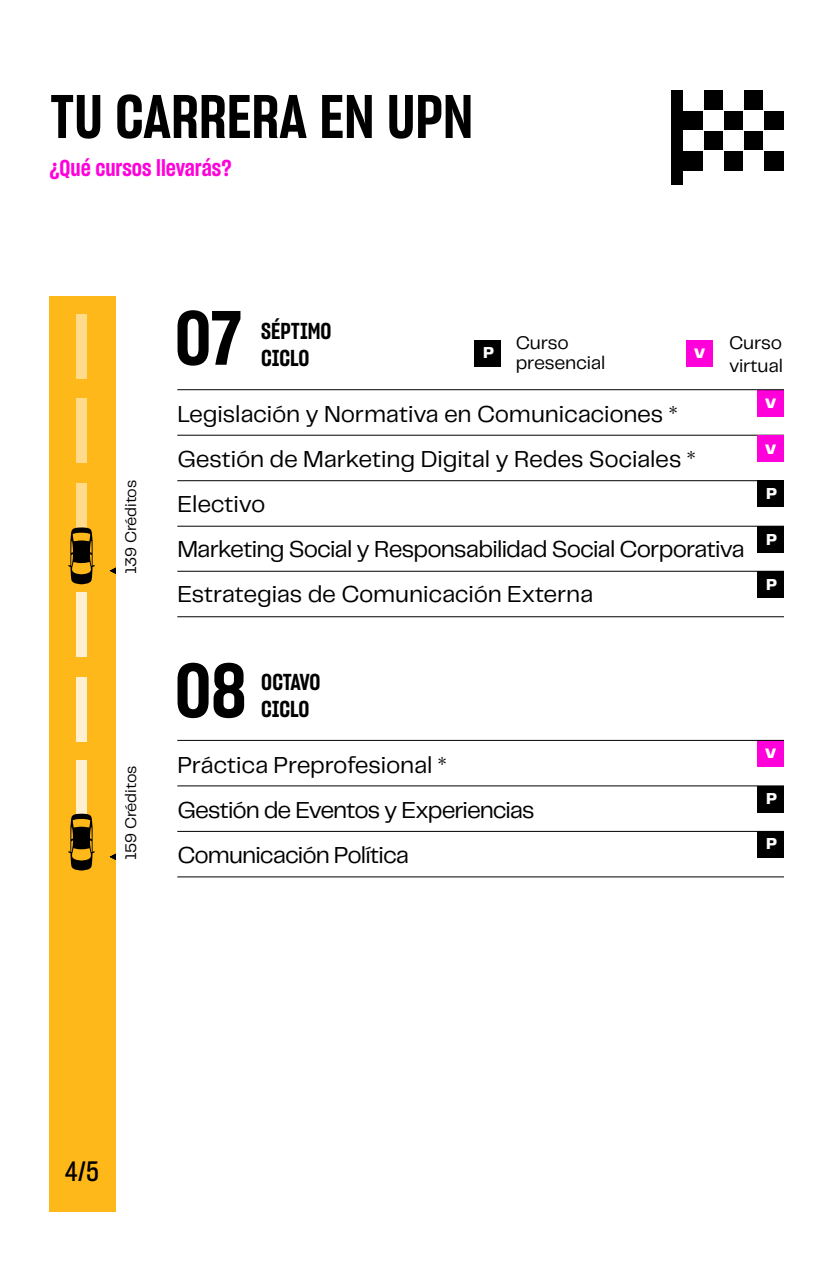
<style>
.page{position:relative;width:834px;height:1262px;background:#fff}
.page>*{position:absolute;margin:0;border:0;box-sizing:border-box;transform-origin:0 0}
.t1{font:75px "Sharp Grotesk Semi Bold 15";color:#000}
.t2{font:60px "Sharp Grotesk Semi Bold 15";color:#000}
.t3{font:27.5px "Sharp Grotesk Medium 15";color:#000}
.t4{font:24px/45px "Telegraf";letter-spacing:-.02em;color:#000}
.t5{font:22.5px/27px "Sharp Grotesk Semi Bold 15";letter-spacing:-.01em;color:#000}
.t6{font:22.5px "Sharp Grotesk Semi Bold 15";color:#ff00da}
.t7{font:19px/20px "Telegraf";letter-spacing:-.01em;color:#000}
.t8{font:800 19px "Telegraf";color:#fff}
.t9{font:800 16.5px "Telegraf";color:#fff}
.t10{font:16px "Telegraf";letter-spacing:-.01em;color:#000}
</style>
<div class="page">
<hr style="left:177px;top:435px;width:607px;height:1px;background:#000">
<div style="left:474px;top:340px;width:27px;height:27px;background:#000"></div>
<div style="left:757px;top:526px;width:27px;height:27px;background:#000"></div>
<div style="left:757px;top:480px;width:27px;height:27px;background:#000"></div>
<div style="left:686px;top:340px;width:27px;height:27px;background:#ff00da"></div>
<div style="left:757px;top:390px;width:27px;height:27px;background:#ff00da"></div>
<div style="left:757px;top:740px;width:27px;height:27px;background:#ff00da"></div>
<hr style="left:177px;top:389px;width:607px;height:1px;background:#000">
<hr style="left:177px;top:740px;width:607px;height:1px;background:#000">
<hr style="left:177px;top:480px;width:607px;height:1px;background:#000">
<hr style="left:177px;top:831px;width:607px;height:1px;background:#000">
<hr style="left:177px;top:526px;width:607px;height:1px;background:#000">
<hr style="left:177px;top:876px;width:607px;height:1px;background:#000">
<hr style="left:177px;top:785px;width:607px;height:1px;background:#000">
<div style="left:757px;top:786px;width:27px;height:27px;background:#000"></div>
<div style="left:757px;top:831px;width:27px;height:27px;background:#000"></div>
<div style="left:49px;top:296px;width:67px;height:916px;background:#ffb819"></div>
<div style="left:76px;top:677px;width:11px;height:65px;background:#fff0d1"></div>
<div style="left:76px;top:760px;width:11px;height:57px;background:#fff0d1"></div>
<div style="left:76px;top:592px;width:11px;height:65px;background:#fff0d1"></div>
<div style="left:76px;top:399px;width:11px;height:64px;background:#ffdb8b"></div>
<div style="left:76px;top:483px;width:11px;height:47px;background:#ffdb8b"></div>
<div style="left:76px;top:314px;width:11px;height:65px;background:#ffdb8b"></div>
<svg style="left:109px;top:567px;width:7px;height:7px"></svg>
<svg style="left:109px;top:853px;width:7px;height:7px"></svg>
<div style="left:703px;top:90px;width:20px;height:20px;background:#000"></div>
<div style="left:744px;top:90px;width:20px;height:20px;background:#000"></div>
<div style="left:683px;top:110px;width:20px;height:20px;background:#000"></div>
<div style="left:723px;top:110px;width:21px;height:20px;background:#000"></div>
<div style="left:764px;top:110px;width:20px;height:20px;background:#000"></div>
<div style="left:703px;top:130px;width:20px;height:20px;background:#000"></div>
<div style="left:744px;top:130px;width:20px;height:20px;background:#000"></div>
<div style="left:683px;top:150px;width:20px;height:20px;background:#000"></div>
<div style="left:723px;top:150px;width:21px;height:20px;background:#000"></div>
<div style="left:764px;top:150px;width:20px;height:20px;background:#000"></div>
<div style="left:671px;top:90px;width:12px;height:94px;background:#000"></div>
<svg style="left:68px;top:527px;width:27px;height:57px"></svg>
<svg style="left:68px;top:813px;width:27px;height:58px"></svg>
<hr style="left:177px;top:616px;width:607px;height:1px;background:#000">
<div style="left:757px;top:571px;width:27px;height:27px;background:#000"></div>
<hr style="left:177px;top:571px;width:607px;height:1px;background:#000">
<div style="left:757px;top:435px;width:27px;height:27px;background:#ff00da"></div>
<h2 class="t2" style="left:50px;top:75px;width:425px">TU CARRERA EN UPN</h2>
<p class="t6" style="left:49px;top:152px;width:184px">¿Qué cursos llevarás?</p>
<h1 class="t1" style="left:175px;top:286px;width:68px">07</h1>
<p class="t5" style="left:261px;top:317px;width:72px">SÉPTIMO<br>CICLO</p>
<p class="t9" style="left:483px;top:341px;width:12px">P</p>
<p class="t7" style="left:516px;top:332px;width:91px">Curso presencial</p>
<p class="t7" style="left:729px;top:330px;width:55px;line-height:22.8px">Curso virtual</p>
<p class="t8" style="left:694px;top:339px;width:13px">v</p>
<p class="t10" style="left:120px;top:574px;width:96px;rotate:-90deg">139 Créditos</p>
<p class="t10" style="left:120px;top:860px;width:96px;rotate:-90deg">159 Créditos</p>
<p class="t4" style="left:177px;top:391px;width:569px">Legislación y Normativa en Comunicaciones * Gestión de Marketing Digital y Redes Sociales * Electivo<br>Marketing Social y Responsabilidad Social Corporativa Estrategias de Comunicación Externa</p>
<p class="t8" style="left:765px;top:389px;width:13px">v</p>
<p class="t8" style="left:765px;top:434px;width:13px">v</p>
<p class="t9" style="left:766px;top:482px;width:12px">P</p>
<p class="t9" style="left:766px;top:528px;width:12px">P</p>
<p class="t9" style="left:766px;top:573px;width:12px">P</p>
<h1 class="t1" style="left:175px;top:638px;width:73px">08</h1>
<p class="t5" style="left:261px;top:668px;width:61px">OCTAVO<br>CICLO</p>
<p class="t4" style="left:177px;top:741px;width:359px">Práctica Preprofesional *<br>Gestión de Eventos y Experiencias<br>Comunicación Política</p>
<p class="t8" style="left:765px;top:739px;width:13px">v</p>
<p class="t9" style="left:766px;top:787px;width:12px">P</p>
<p class="t9" style="left:766px;top:832px;width:12px">P</p>
<p class="t3" style="left:65px;top:1152px;width:36px">4/5</p>
</div>
